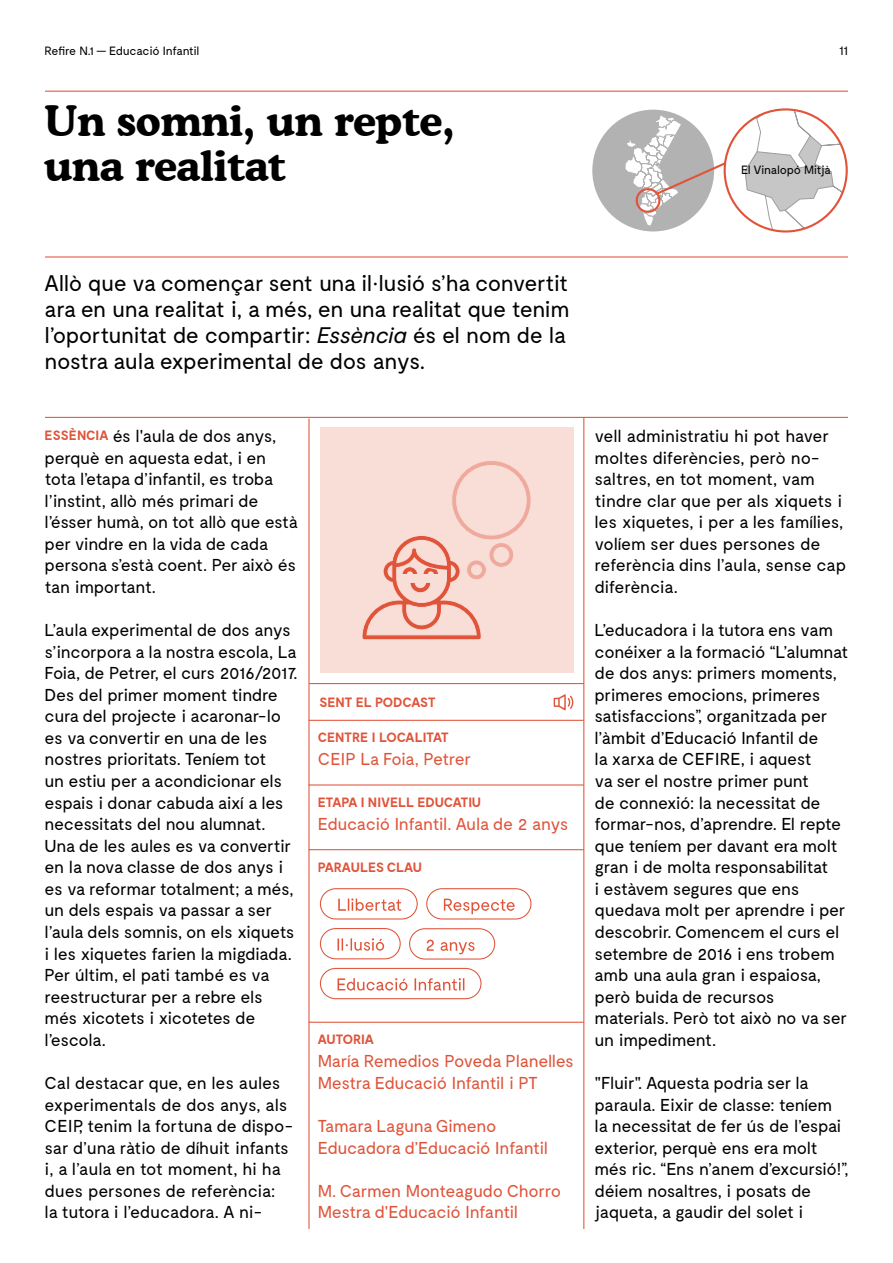
<style>
.page{position:relative;width:893px;height:1263px;background:#fff}
.page>*{position:absolute;margin:0;border:0;box-sizing:border-box;transform-origin:0 0}
.t1{font:700 42px/45px "Cooper BT";letter-spacing:-.005em;color:#000}
.t2{font:22.5px/25.8px "Moderat";letter-spacing:-.025em;color:#000}
.t3{font:17.25px/21.6px "Moderat";letter-spacing:-.025em;color:#000}
.t4{font:17.25px/21.6px "Moderat";letter-spacing:-.025em;color:#e0543a}
.t5{font:700 13.5px "Moderat";letter-spacing:-.01em;color:#e0543a}
.t6{font:12px "Moderat";letter-spacing:-.025em;color:#000}
.s1{font-style:italic}
.s2{font-weight:700;font-size:13.5px;color:#e0543a}
</style>
<div class="page">
<hr style="left:309px;top:720px;width:275px;height:1px;background:#e0543a">
<hr style="left:309px;top:784px;width:275px;height:1px;background:#e0543a">
<hr style="left:309px;top:849px;width:275px;height:1px;background:#e0543a">
<hr style="left:309px;top:1022px;width:275px;height:1px;background:#e0543a">
<hr style="left:308px;top:419px;width:2px;height:810px;background:#e0543a">
<hr style="left:583px;top:417px;width:1px;height:812px;background:#e0543a">
<div style="left:592px;top:110px;width:122px;height:121px;background:#b3b2b2;border-radius:50%"></div>
<svg style="left:624px;top:109px;width:223px;height:122px"></svg>
<hr style="left:45px;top:256px;width:803px;height:2px;background:#e0543a">
<hr style="left:45px;top:91px;width:803px;height:1px;background:#e0543a">
<hr style="left:45px;top:417px;width:803px;height:1px;background:#e0543a">
<div style="left:320px;top:427px;width:253px;height:246px;background:#f9ddd7"></div>
<svg style="left:362px;top:461px;width:169px;height:179px"></svg>
<hr style="left:309px;top:683px;width:275px;height:1px;background:#e0543a">
<svg style="left:554px;top:694px;width:19px;height:16px"></svg>
<div style="left:320px;top:888px;width:98px;height:31px;border:1px solid #e0543a;border-radius:15px"></div>
<svg style="left:338px;top:898px;width:63px;height:13px"></svg>
<div style="left:426px;top:888px;width:105px;height:31px;border:1px solid #e0543a;border-radius:15px"></div>
<svg style="left:444px;top:899px;width:71px;height:15px"></svg>
<div style="left:320px;top:928px;width:81px;height:31px;border:1px solid #e0543a;border-radius:15px"></div>
<svg style="left:337px;top:938px;width:47px;height:13px"></svg>
<div style="left:320px;top:968px;width:161px;height:31px;border:1px solid #e0543a;border-radius:15px"></div>
<svg style="left:337px;top:978px;width:127px;height:12px"></svg>
<div style="left:409px;top:928px;width:86px;height:31px;border:1px solid #e0543a;border-radius:15px"></div>
<svg style="left:427px;top:940px;width:48px;height:14px"></svg>
<p class="t6" style="left:45px;top:44px;width:156px">Refire N.1 — Educació Infantil</p>
<p class="t6" style="left:839px;top:44px;width:10px">11</p>
<h1 class="t1" style="left:45px;top:98px;width:412px">Un somni, un repte, una realitat</h1>
<p class="t6" style="left:741px;top:163px;width:91px">El Vinalopó Mitjà</p>
<h2 class="t2" style="left:45px;top:271px;width:527px">Allò que va començar sent una il·lusió s’ha convertit ara en una realitat i, a més, en una realitat que tenim l’oportunitat de compartir: <span class="s1">Essència</span> és el nom de la nostra aula experimental de dos anys.</h2>
<p class="t3" style="left:45px;top:426px;width:255px"><span class="s2">ESSÈNCIA</span> és l'aula de dos anys, perquè en aquesta edat, i en tota l’etapa d’infantil, es troba l’instint, allò més primari de l’ésser humà, on tot allò que està per vindre en la vida de cada persona s’està coent. Per això és tan important.</p>
<p class="t3" style="left:45px;top:620px;width:254px">L’aula experimental de dos anys s’incorpora a la nostra escola, La<br>Foia, de Petrer, el curs 2016/2017.<br>Des del primer moment tindre cura del projecte i acaronar-lo es va convertir en una de les nostres prioritats. Teníem tot<br>un estiu per a acondicionar els espais i donar cabuda així a les necessitats del nou alumnat.<br>Una de les aules es va convertir en la nova classe de dos anys i es va reformar totalment; a més, un dels espais va passar a ser l’aula dels somnis, on els xiquets i les xiquetes farien la migdiada.<br>Per últim, el pati també es va reestructurar per a rebre els més xicotets i xicotetes de l’escola.</p>
<p class="t3" style="left:45px;top:1073px;width:250px">Cal destacar que, en les aules experimentals de dos anys, als<br>CEIP, tenim la fortuna de dispo&shy;sar d’una ràtio de díhuit infants i, a l’aula en tot moment, hi ha dues persones de referència: la tutora i l’educadora. A ni-</p>
<p class="t5" style="left:319px;top:695px;width:118px">SENT EL PODCAST</p>
<p class="t5" style="left:318px;top:730px;width:132px">CENTRE I LOCALITAT</p>
<p class="t4" style="left:318px;top:749px;width:155px">CEIP La Foia, Petrer</p>
<p class="t5" style="left:318px;top:795px;width:165px">ETAPA I NIVELL EDUCATIU</p>
<p class="t4" style="left:318px;top:814px;width:252px">Educació Infantil. Aula de 2 anys</p>
<p class="t5" style="left:318px;top:859px;width:106px">PARAULES CLAU</p>
<p class="t5" style="left:318px;top:1032px;width:58px">AUTORIA</p>
<p class="t4" style="left:318px;top:1051px;width:258px">María Remedios Poveda Planelles<br>Mestra Educació Infantil i PT</p>
<p class="t4" style="left:318px;top:1116px;width:232px">Tamara Laguna Gimeno<br>Educadora d’Educació Infantil</p>
<p class="t4" style="left:318px;top:1180px;width:245px">M. Carmen Monteagudo Chorro<br>Mestra d'Educació Infantil</p>
<p class="t3" style="left:595px;top:426px;width:253px">vell administratiu hi pot haver moltes diferències, però no&shy;saltres, en tot moment, vam tindre clar que per als xiquets i les xiquetes, i per a les famílies, volíem ser dues persones de referència dins l’aula, sense cap diferència.</p>
<p class="t3" style="left:595px;top:620px;width:256px">L’educadora i la tutora ens vam conéixer a la formació “L’alumnat de dos anys: primers moments, primeres emocions, primeres satisfaccions”, organitzada per l’àmbit d’Educació Infantil de<br>la xarxa de CEFIRE, i aquest<br>va ser el nostre primer punt<br>de connexió: la necessitat de formar-nos, d’aprendre. El repte que teníem per davant era molt gran i de molta responsabilitat<br>i estàvem segures que ens quedava molt per aprendre i per descobrir. Comencem el curs el setembre de 2016 i ens trobem amb una aula gran i espaiosa, però buida de recursos materials. Però tot això no va ser un impediment.</p>
<p class="t3" style="left:595px;top:1073px;width:255px">"Fluir". Aquesta podria ser la paraula. Eixir de classe: teníem la necessitat de fer ús de l’espai exterior, perquè ens era molt més ric. “Ens n’anem d’excursió!”, déiem nosaltres, i posats de jaqueta, a gaudir del solet i</p>
</div>
